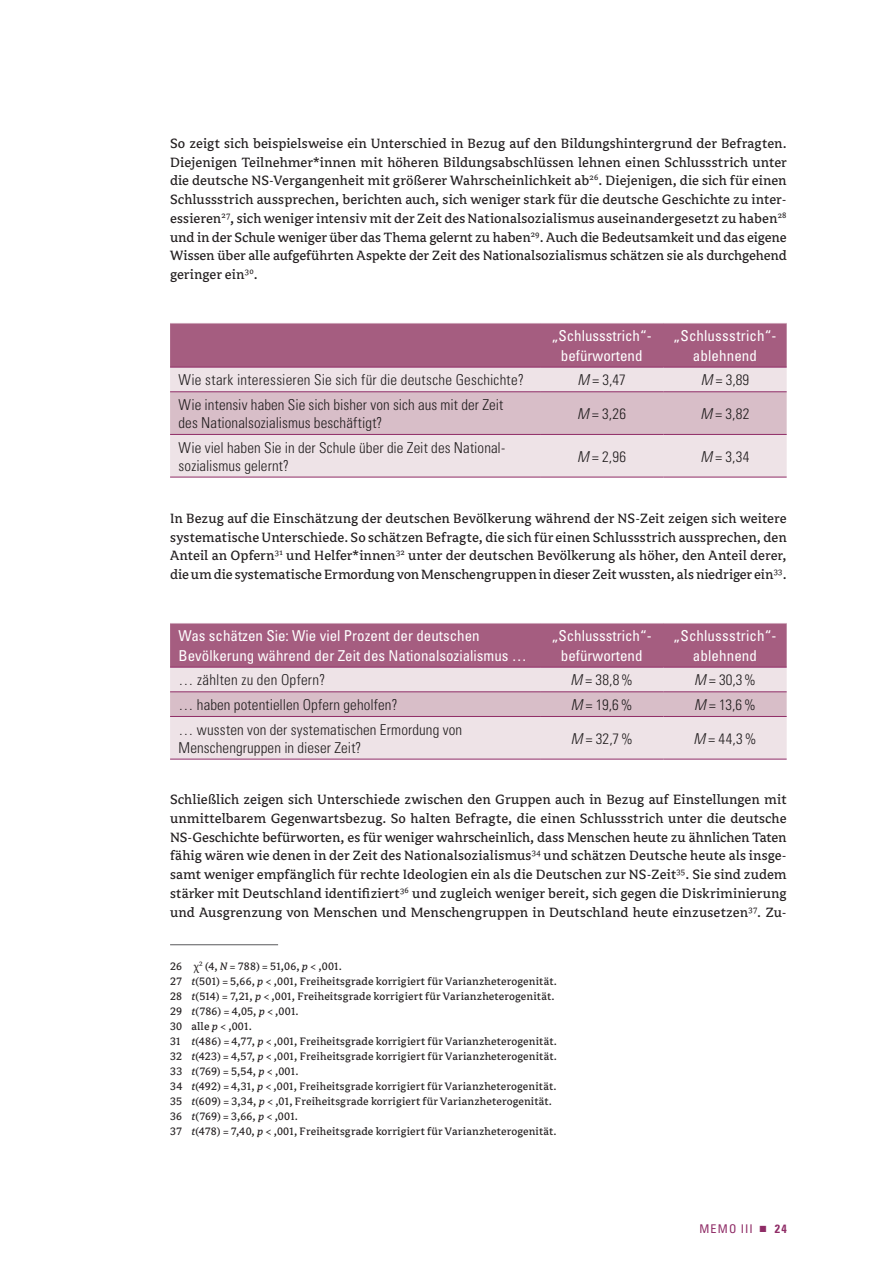
<style>
.page{position:relative;width:893px;height:1263px;background:#fff}
.page>*{position:absolute;margin:0;border:0;box-sizing:border-box;transform-origin:0 0}
.t1{font:15px/18.8px "Avance Pro";color:#231f20;text-align:justify}
.t2{font:300 condensed 15px/18px "Univers";letter-spacing:.005em;color:#231f20}
.t3{font:condensed 15px/19.5px "Univers";color:#fff;text-align:center}
.t4{font:12px/15px "Avance Pro";letter-spacing:.015em;color:#231f20}
.t5{font:condensed 12px "Univers";letter-spacing:.095em;color:#8f2c66}
.s1{font-style:italic}
.s2{font-family:"Minion Pro"}
.s3{font-family:"Avance Pro";font-style:italic;font-stretch:normal}
.s4{font-weight:700}
</style>
<div class="page">
<div style="left:170px;top:324px;width:617px;height:43px;background:#a55d80"></div>
<div style="left:170px;top:368px;width:617px;height:109px;background:#eee3e7"></div>
<div style="left:170px;top:392px;width:617px;height:42px;background:#d8bec8"></div>
<hr style="left:170px;top:367px;width:370px;height:1px;background:#8f2c66">
<hr style="left:540px;top:367px;width:123px;height:1px;background:#8f2c66">
<hr style="left:663px;top:367px;width:124px;height:1px;background:#8f2c66">
<hr style="left:170px;top:391px;width:370px;height:1px;background:#8f2c66">
<hr style="left:540px;top:391px;width:123px;height:1px;background:#8f2c66">
<hr style="left:663px;top:391px;width:124px;height:1px;background:#8f2c66">
<hr style="left:170px;top:434px;width:370px;height:1px;background:#8f2c66">
<hr style="left:540px;top:434px;width:123px;height:1px;background:#8f2c66">
<hr style="left:663px;top:434px;width:124px;height:1px;background:#8f2c66">
<hr style="left:170px;top:477px;width:370px;height:1px;background:#8f2c66">
<hr style="left:540px;top:477px;width:123px;height:1px;background:#8f2c66">
<hr style="left:663px;top:477px;width:124px;height:1px;background:#8f2c66">
<div style="left:170px;top:624px;width:617px;height:43px;background:#a55d80"></div>
<div style="left:170px;top:668px;width:617px;height:91px;background:#eee3e7"></div>
<div style="left:170px;top:692px;width:617px;height:24px;background:#d8bec8"></div>
<hr style="left:170px;top:667px;width:370px;height:1px;background:#8f2c66">
<hr style="left:540px;top:667px;width:123px;height:1px;background:#8f2c66">
<hr style="left:663px;top:667px;width:124px;height:1px;background:#8f2c66">
<hr style="left:170px;top:691px;width:370px;height:1px;background:#8f2c66">
<hr style="left:540px;top:691px;width:123px;height:1px;background:#8f2c66">
<hr style="left:663px;top:691px;width:124px;height:1px;background:#8f2c66">
<hr style="left:170px;top:716px;width:370px;height:1px;background:#8f2c66">
<hr style="left:540px;top:716px;width:123px;height:1px;background:#8f2c66">
<hr style="left:663px;top:716px;width:124px;height:1px;background:#8f2c66">
<hr style="left:170px;top:759px;width:370px;height:1px;background:#8f2c66">
<hr style="left:540px;top:759px;width:123px;height:1px;background:#8f2c66">
<hr style="left:663px;top:759px;width:124px;height:1px;background:#8f2c66">
<hr style="left:170px;top:944px;width:108px;height:1px;background:#57585a">
<p class="t1" style="left:170px;top:134px;width:618px">So zeigt sich beispielsweise ein Unterschied in Bezug auf den Bildungshintergrund der Befragten.<br>Diejenigen Teilnehmer*innen mit höheren Bildungsabschlüssen lehnen einen Schlussstrich unter die deutsche NS-Vergangenheit mit größerer Wahrscheinlichkeit ab<sup>26</sup>. Diejenigen, die sich für einen Schlussstrich aussprechen, berichten auch, sich weniger stark für die deutsche Geschichte zu inter&shy;essieren<sup>27</sup>, sich weniger intensiv mit der Zeit des Nationalsozialismus auseinandergesetzt zu haben<sup>28 </sup>und in der Schule weniger über das Thema gelernt zu haben<sup>29</sup>. Auch die Bedeutsamkeit und das eigene Wissen über alle aufgeführten Aspekte der Zeit des Nationalsozialismus schätzen sie als durchgehend geringer ein<sup>30</sup>.</p>
<p class="t3" style="left:552px;top:326px;width:101px">„Schlussstrich“- befürwortend</p>
<p class="t3" style="left:674px;top:326px;width:104px">„Schlussstrich“- ablehnend</p>
<p class="t2" style="left:179px;top:371px;width:347px">Wie stark interessieren Sie sich für die deutsche Geschichte?</p>
<p class="t2" style="left:577px;top:371px;width:50px"><span class="s1">M</span> = 3,47</p>
<p class="t2" style="left:701px;top:371px;width:50px"><span class="s1">M</span> = 3,89</p>
<p class="t2" style="left:179px;top:396px;width:326px">Wie intensiv haben Sie sich bisher von sich aus mit der Zeit des Nationalsozialismus beschäftigt?</p>
<p class="t2" style="left:577px;top:405px;width:50px"><span class="s1">M</span> = 3,26</p>
<p class="t2" style="left:701px;top:405px;width:50px"><span class="s1">M</span> = 3,82</p>
<p class="t2" style="left:179px;top:438px;width:327px">Wie viel haben Sie in der Schule über die Zeit des National&shy;sozialismus gelernt?</p>
<p class="t2" style="left:577px;top:447px;width:51px"><span class="s1">M</span> = 2,96</p>
<p class="t2" style="left:700px;top:447px;width:50px"><span class="s1">M</span> = 3,34</p>
<p class="t1" style="left:170px;top:509px;width:618px">In Bezug auf die Einschätzung der deutschen Bevölkerung während der NS-Zeit zeigen sich weitere systematische Unterschiede. So schätzen Befragte, die sich für einen Schlussstrich aussprechen, den Anteil an Opfern<sup>31</sup> und Helfer*innen<sup>32</sup> unter der deutschen Bevölkerung als höher, den Anteil derer, die um die systematische Ermordung von Menschengruppen in dieser Zeit wussten, als niedriger ein<sup>33</sup>.</p>
<p class="t3" style="left:179px;top:626px;width:350px;text-align:left">Was schätzen Sie: Wie viel Prozent der deutschen<br>Bevölkerung während der Zeit des Nationalsozialismus …</p>
<p class="t3" style="left:552px;top:626px;width:101px">„Schlussstrich“- befürwortend</p>
<p class="t3" style="left:674px;top:626px;width:104px">„Schlussstrich“- ablehnend</p>
<p class="t2" style="left:179px;top:671px;width:148px">… zählten zu den Opfern?</p>
<p class="t2" style="left:570px;top:671px;width:64px"><span class="s1">M</span> = 38,8%</p>
<p class="t2" style="left:694px;top:671px;width:63px"><span class="s1">M</span> = 30,3%</p>
<p class="t2" style="left:179px;top:696px;width:220px">… haben potentiellen Opfern geholfen?</p>
<p class="t2" style="left:571px;top:696px;width:63px"><span class="s1">M</span> = 19,6%</p>
<p class="t2" style="left:694px;top:696px;width:63px"><span class="s1">M</span> = 13,6%</p>
<p class="t2" style="left:179px;top:720px;width:285px">… wussten von der systematischen Ermordung von<br>Menschengruppen in dieser Zeit?</p>
<p class="t2" style="left:571px;top:729px;width:64px"><span class="s1">M</span> = 32,7%</p>
<p class="t2" style="left:694px;top:729px;width:64px"><span class="s1">M</span> = 44,3%</p>
<p class="t1" style="left:170px;top:790px;width:618px">Schließlich zeigen sich Unterschiede zwischen den Gruppen auch in Bezug auf Einstellungen mit unmittelbarem Gegenwartsbezug. So halten Befragte, die einen Schlussstrich unter die deutsche NS-Geschichte befürworten, es für weniger wahrscheinlich, dass Menschen heute zu ähnlichen Taten fähig wären wie denen in der Zeit des Nationalsozialismus<sup>34</sup> und schätzen Deutsche heute als insge&shy;samt weniger empfänglich für rechte Ideologien ein als die Deutschen zur NS-Zeit<sup>35</sup>. Sie sind zudem stärker mit Deutschland identifiziert<sup>36</sup> und zugleich weniger bereit, sich gegen die Diskriminierung und Ausgrenzung von Menschen und Menschengruppen in Deutschland heute einzusetzen<sup>37</sup>. Zu-</p>
<p class="t4" style="left:170px;top:959px;width:388px">26 <span class="s2">χ</span><sup>2</sup> (4, <span class="s1">N</span> = 788) = 51,06, <span class="s1">p</span> &lt; ,001.<br>27 <span class="s1">t</span>(501) = 5,66, <span class="s1">p</span> &lt; ,001, Freiheitsgrade korrigiert für Varianzheterogenität.<br>28 <span class="s1">t</span>(514) = 7,21, <span class="s1">p</span> &lt; ,001, Freiheitsgrade korrigiert für Varianzheterogenität.<br>29 <span class="s1">t</span>(786) = 4,05, <span class="s1">p</span> &lt; ,001.<br>30 alle <span class="s1">p</span> &lt; ,001.<br>31 <span class="s1">t</span>(486) = 4,77, <span class="s1">p</span> &lt; ,001, Freiheitsgrade korrigiert für Varianzheterogenität.<br>32 <span class="s1">t</span>(423) = 4,57, <span class="s1">p</span> &lt; ,001, Freiheitsgrade korrigiert für Varianzheterogenität.<br>33 <span class="s1">t</span>(769) = 5,54, <span class="s1">p</span> &lt; ,001.<br>34 <span class="s1">t</span>(492) = 4,31, <span class="s1">p</span> &lt; ,001, Freiheitsgrade korrigiert für Varianzheterogenität.<br>35 <span class="s1">t</span>(609) = 3,34, <span class="s1">p</span> &lt; ,01, Freiheitsgrade korrigiert für Varianzheterogenität.<br>36 <span class="s1">t</span>(769) = 3,66, <span class="s1">p</span> &lt; ,001.<br>37 <span class="s1">t</span>(478) = 7,40, <span class="s1">p</span> &lt; ,001, Freiheitsgrade korrigiert für Varianzheterogenität.</p>
<p class="t5" style="left:699px;top:1221px;width:89px">MEMO III <span class="s3">▪</span> <span class="s4">24</span></p>
</div>
